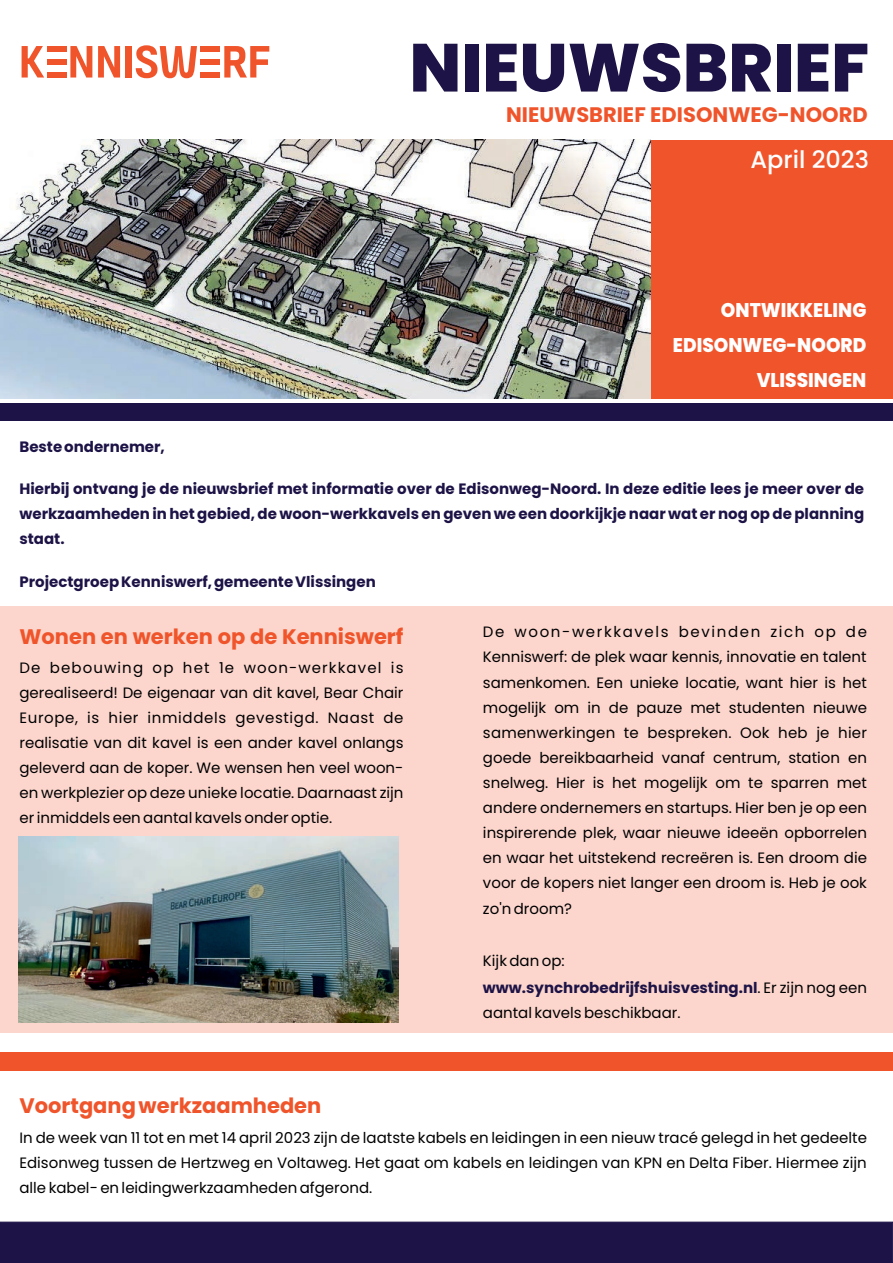
<style>
.page{position:relative;width:893px;height:1263px;background:#fff}
.page>*{position:absolute;margin:0;border:0;box-sizing:border-box;transform-origin:0 0}
.t1{font:800 67.8px "Poppins";color:#1d1346}
.t2{font:500 24px "Poppins";color:#fff}
.t3{font:700 21px "Poppins";color:#f0542b}
.t4{font:800 19.8px/35px "Poppins";color:#fff;text-align:right;scale:.93 1}
.t5{font:15px/25px "Poppins";color:#000002;text-align:justify}
.t6{font:700 15px/25px "Poppins";color:#1d1346}
.s1{font-weight:700;color:#1d1346}
</style>
<div class="page">
<div style="left:0;top:606px;width:893px;height:426px;background:#fcd6cc"></div>
<div style="left:47px;top:72px;width:19px;height:6px;background:#f0542b"></div>
<div style="left:126px;top:46px;width:6px;height:32px;background:#f0542b"></div>
<div style="left:0;top:1222px;width:893px;height:41px;background:#1d1346"></div>
<div style="left:0;top:1052px;width:893px;height:19px;background:#f0542b"></div>
<div style="left:0;top:403px;width:893px;height:18px;background:#1d1346"></div>
<svg style="left:22px;top:46px;width:22px;height:32px"></svg>
<svg style="left:70px;top:46px;width:22px;height:32px"></svg>
<svg style="left:98px;top:46px;width:22px;height:32px"></svg>
<div style="left:47px;top:46px;width:19px;height:6px;background:#f0542b"></div>
<div style="left:47px;top:59px;width:19px;height:6px;background:#f0542b"></div>
<svg style="left:136px;top:45px;width:61px;height:33px"></svg>
<svg style="left:224px;top:46px;width:45px;height:32px"></svg>
<div style="left:201px;top:46px;width:19px;height:6px;background:#f0542b"></div>
<div style="left:201px;top:59px;width:19px;height:6px;background:#f0542b"></div>
<div style="left:201px;top:72px;width:19px;height:6px;background:#f0542b"></div>
<div style="left:631px;top:140px;width:262px;height:259px;background:#f0542b"></div>
<img style="left:0;top:140px;width:650px;height:259px">
<img style="left:19px;top:836px;width:380px;height:187px">
<h1 class="t1" style="left:409px;top:20px;width:461px">NIEUWSBRIEF</h1>
<h2 class="t3" style="left:506px;top:100px;width:363px">NIEUWSBRIEF EDISONWEG-NOORD</h2>
<p class="t2" style="left:751px;top:143px;width:120px">April 2023</p>
<p class="t4" style="left:673px;top:292px;width:209px">ONTWIKKELING<br>EDISONWEG-NOORD<br>VLISSINGEN</p>
<p class="t6" style="left:19px;top:434px;width:147px">Beste ondernemer,</p>
<p class="t6" style="left:19px;top:476px;width:846px">Hierbij ontvang je de nieuwsbrief met informatie over de Edisonweg-Noord. In deze editie lees je meer over de werkzaamheden in het gebied, de woon-werkkavels en geven we een doorkijkje naar wat er nog op de planning</p>
<p class="t6" style="left:19px;top:527px;width:47px">staat.</p>
<p class="t6" style="left:19px;top:569px;width:358px">Projectgroep Kenniswerf, gemeente Vlissingen</p>
<h2 class="t3" style="left:19px;top:622px;width:386px">Wonen en werken op de Kenniswerf</h2>
<p class="t5" style="left:19px;top:655px;width:386px">De bebouwing op het 1e woon-werkkavel is gerealiseerd! De eigenaar van dit kavel, Bear Chair Europe, is hier inmiddels gevestigd. Naast de realisatie van dit kavel is een ander kavel onlangs geleverd aan de koper. We wensen hen veel woon&shy;en werkplezier op deze unieke locatie. Daarnaast zijn er inmiddels een aantal kavels onder optie.</p>
<p class="t5" style="left:483px;top:619px;width:386px">De woon-werkkavels bevinden zich op de Kenniswerf: de plek waar kennis, innovatie en talent samenkomen. Een unieke locatie, want hier is het mogelijk om in de pauze met studenten nieuwe samenwerkingen te bespreken. Ook heb je hier goede bereikbaarheid vanaf centrum, station en snelweg. Hier is het mogelijk om te sparren met andere ondernemers en startups. Hier ben je op een inspirerende plek, waar nieuwe ideeën opborrelen en waar het uitstekend recreëren is. Een droom die voor de kopers niet langer een droom is. Heb je ook zo'n droom?</p>
<p class="t5" style="left:483px;top:948px;width:386px;line-height:25.8px;text-align:left">Kijk dan op:<br><span class="s1">www.synchrobedrijfshuisvesting.nl</span>. Er zijn nog een aantal kavels beschikbaar.</p>
<h2 class="t3" style="left:19px;top:1090px;width:303px">Voortgang werkzaamheden</h2>
<p class="t5" style="left:19px;top:1125px;width:849px">In de week van 11 tot en met 14 april 2023 zijn de laatste kabels en leidingen in een nieuw tracé gelegd in het gedeelte Edisonweg tussen de Hertzweg en Voltaweg. Het gaat om kabels en leidingen van KPN en Delta Fiber. Hiermee zijn alle kabel- en leidingwerkzaamheden afgerond.</p>
</div>
